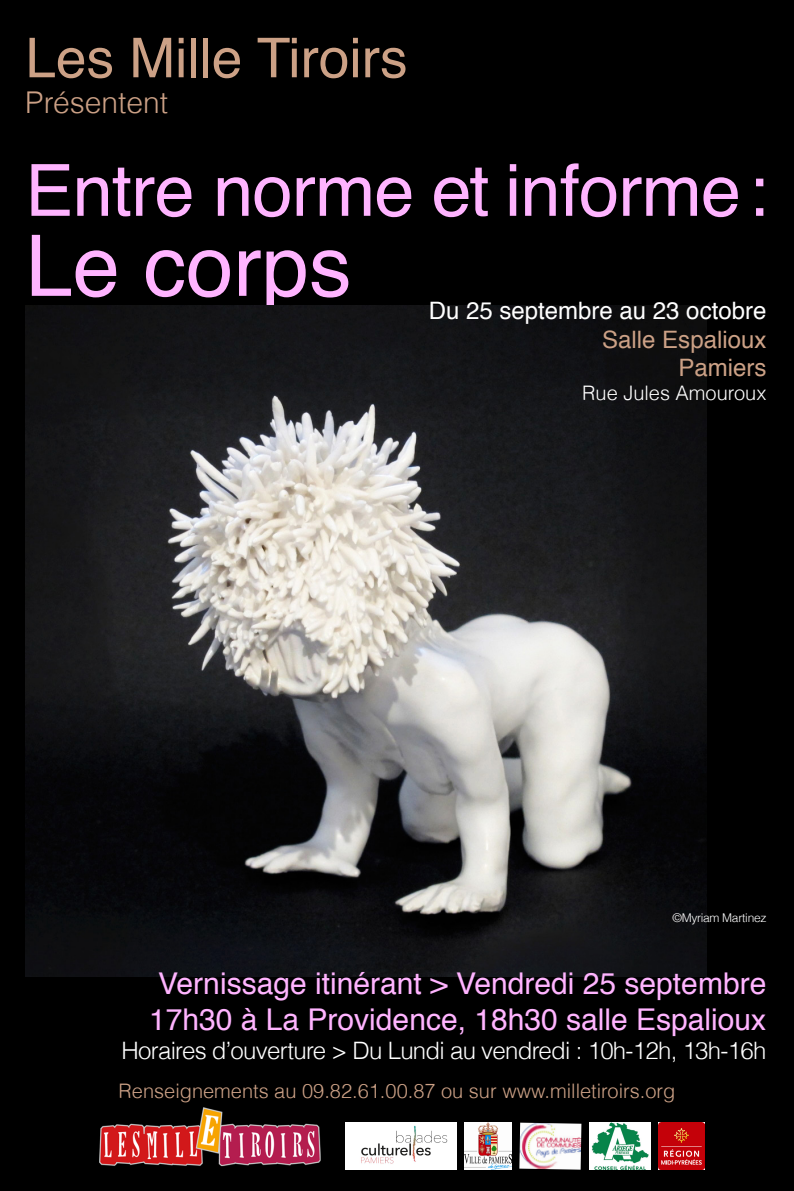
<style>
.page{position:relative;width:794px;height:1191px;background:#000}
.page>*{position:absolute;margin:0;border:0;box-sizing:border-box;transform-origin:0 0}
.t1{font:85px "Helvetica";color:#ffb4ff}
.t2{font:72px "Helvetica";letter-spacing:-.01em;color:#ffb4ff}
.t3{font:55px "Helvetica";color:#cca186}
.t4{font:30px/36px "Helvetica";color:#ffb4ff;text-align:center}
.t5{font:300 30px "Helvetica";color:#cca186}
.t6{font:300 24px "Helvetica";letter-spacing:-.03em;color:#fff}
.t7{font:24px "Helvetica";color:#fff}
.t8{font:24px "Helvetica";color:#cca186}
.t9{font:300 20px "Helvetica";color:#cca186}
.t10{font:300 20px "Helvetica";color:#fff}
.t11{font:300 12px "Helvetica";letter-spacing:-.025em;color:#fff}
</style>
<div class="page">
<img style="left:99px;top:1107px;width:222px;height:60px">
<img style="left:519px;top:1122px;width:62px;height:47px">
<img style="left:589px;top:1122px;width:61px;height:47px">
<img style="left:345px;top:1122px;width:111px;height:47px">
<img style="left:465px;top:1122px;width:46px;height:47px">
<img style="left:658px;top:1122px;width:47px;height:47px">
<img style="left:25px;top:305px;width:682px;height:671px">
<p class="t3" style="left:25px;top:16px;width:384px">Les Mille Tiroirs</p>
<p class="t5" style="left:25px;top:79px;width:144px">Présentent</p>
<p class="t2" style="left:25px;top:135px;width:744px">Entre norme et informe :</p>
<p class="t1" style="left:25px;top:200px;width:327px">Le corps</p>
<p class="t7" style="left:429px;top:292px;width:339px">Du 25 septembre au 23 octobre</p>
<p class="t8" style="left:602px;top:320px;width:166px">Salle Espalioux</p>
<p class="t8" style="left:678px;top:349px;width:90px">Pamiers</p>
<p class="t10" style="left:582px;top:377px;width:186px">Rue Jules Amouroux</p>
<p class="t11" style="left:672px;top:907px;width:95px">©Myriam Martinez</p>
<p class="t4" style="left:149px;top:966px;width:619px">Vernissage itinérant &gt; Vendredi 25 septembre<br>17h30 à La Providence, 18h30 salle Espalioux</p>
<p class="t6" style="left:121px;top:1031px;width:646px">Horaires d’ouverture &gt; Du Lundi au vendredi : 10h-12h, 13h-16h</p>
<p class="t9" style="left:119px;top:1075px;width:558px">Renseignements au 09.82.61.00.87 ou sur www.milletiroirs.org</p>
</div>
